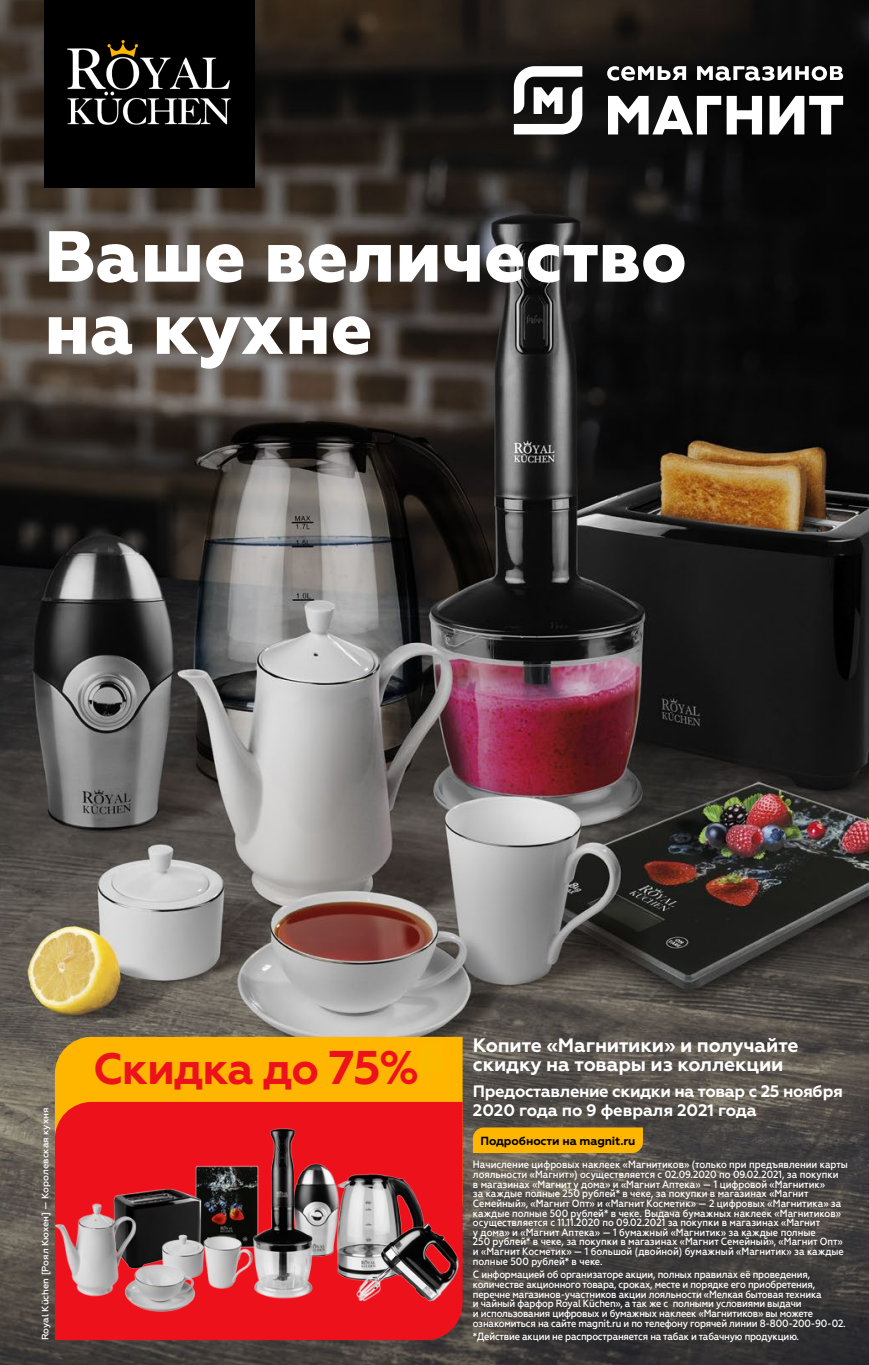
<style>
.page{position:relative;width:869px;height:1365px;background:#fff}
.page>*{position:absolute;margin:0;border:0;box-sizing:border-box;transform-origin:0 0}
.t1{font:800 72.1px/72.1px "Geometria";color:#fff}
.t2{font:700 43.93px "Geometria";letter-spacing:-.025em;color:#ed111c}
.t3{font:700 19.43px/19.2px "Geometria";letter-spacing:-.01em;color:#fff}
.t4{font:700 16.62px/19.2px "Geometria";letter-spacing:-.025em;color:#fff}
.t5{font:700 11.72px "Geometria";letter-spacing:-.01em;color:#000}
.t6{font:500 10.5px/9.6px "Geometria Narrow";color:#fff}
.t7{font:500 9.28px "Geometria";color:#fff}
.s1{font-size:47.25px}
</style>
<div class="page">
<img style="left:0;top:0;width:868px;height:1364px">
<div style="left:472px;top:1127px;width:170px;height:25px;background:#ffb600"></div>
<svg style="left:769px;top:96px;width:73px;height:38px"></svg>
<svg style="left:607px;top:96px;width:154px;height:38px"></svg>
<svg style="left:513px;top:66px;width:69px;height:68px"></svg>
<svg style="left:607px;top:66px;width:78px;height:15px"></svg>
<svg style="left:696px;top:66px;width:146px;height:15px"></svg>
<div style="left:44px;top:0;width:210px;height:187px;background:#000"></div>
<svg style="left:67px;top:40px;width:164px;height:85px"></svg>
<div style="left:55px;top:1036px;width:407px;height:65px;background:#ffb600"></div>
<div style="left:55px;top:1101px;width:407px;height:238px;background:#ed111c"></div>
<img style="left:189px;top:1159px;width:56px;height:69px">
<img style="left:109px;top:1183px;width:98px;height:75px">
<img style="left:329px;top:1166px;width:102px;height:120px">
<img style="left:49px;top:1195px;width:92px;height:108px">
<img style="left:321px;top:1159px;width:24px;height:101px">
<img style="left:157px;top:1229px;width:41px;height:29px">
<img style="left:198px;top:1228px;width:47px;height:65px">
<img style="left:121px;top:1258px;width:78px;height:58px">
<img style="left:245px;top:1120px;width:76px;height:184px">
<img style="left:352px;top:1212px;width:110px;height:97px">
<div style="left:417px;top:1043px;width:24px;height:29px;background:#fbb900"></div>
<p class="t1" style="left:44px;top:222px;width:643px">Ваше величество на кухне</p>
<p class="t7" style="left:40px;top:1339px;width:234px;rotate:-90deg">Royal Küchen [Роял Кюхен] — Королевская кухня</p>
<p class="t2" style="left:93px;top:1042px;width:337px">Скидка до <span class="s1">75%</span><sup>*</sup></p>
<p class="t3" style="left:472px;top:1035px;width:327px">Копите «Магнитики» и получайте скидку на товары из коллекции</p>
<p class="t4" style="left:472px;top:1081px;width:371px">Предоставление скидки на товар с 25 ноября<br>2020 года по 9 февраля 2021 года</p>
<p class="t5" style="left:480px;top:1133px;width:156px">Подробности на magnit.ru</p>
<p class="t6" style="left:472px;top:1159px;width:376px">Начисление цифровых наклеек «Магнитиков» (только при предъявлении карты лояльности «Магнит») осуществляется с 02.09.2020 по 09.02.2021, за покупки<br>в магазинах «Магнит у дома» и «Магнит Аптека» — 1 цифровой «Магнитик»<br>за каждые полные 250 рублей* в чеке, за покупки в магазинах «Магнит Семейный», «Магнит Опт» и «Магнит Косметик» — 2 цифровых «Магнитика» за каждые полные 500 рублей* в чеке. Выдача бумажных наклеек «Магнитиков» осуществляется с 11.11.2020 по 09.02.2021 за покупки в магазинах «Магнит<br>у дома» и «Магнит Аптека» — 1 бумажный «Магнитик» за каждые полные<br>250 рублей* в чеке, за покупки в магазинах «Магнит Семейный», «Магнит Опт» и «Магнит Косметик» — 1 большой (двойной) бумажный «Магнитик» за каждые полные 500 рублей* в чеке.</p>
<p class="t6" style="left:472px;top:1269px;width:374px">С информацией об организаторе акции, полных правилах её проведения, количестве акционного товара, сроках, месте и порядке его приобретения, перечне магазинов-участников акции лояльности «Мелкая бытовая техника<br>и чайный фарфор Royal Küchen», а так же с полными условиями выдачи<br>и использования цифровых и бумажных наклеек «Магнитиков» вы можете ознакомиться на сайте magnit.ru и по телефону горячей линии 8-800-200-90-02.</p>
<p class="t6" style="left:472px;top:1331px;width:327px">*Действие акции не распространяется на табак и табачную продукцию.</p>
</div>
